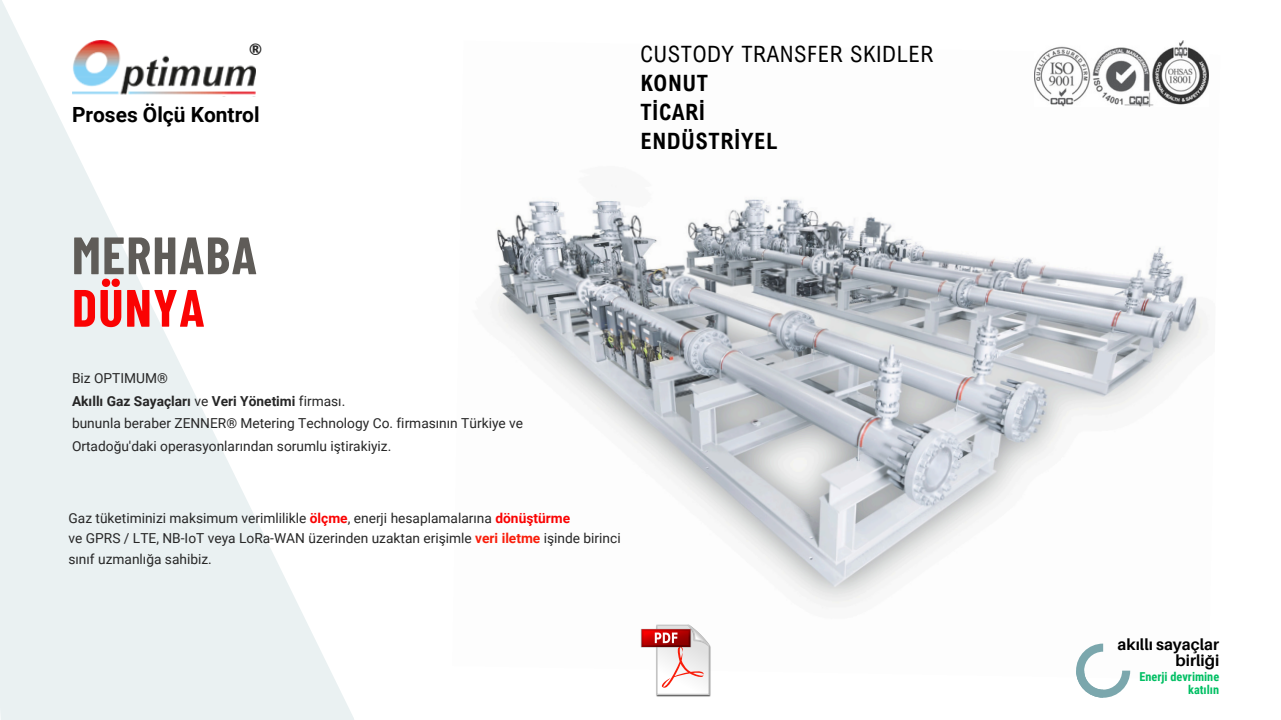
<style>
.page{position:relative;width:1281px;height:720px;background:#fff}
.page>*{position:absolute;margin:0;border:0;box-sizing:border-box;transform-origin:0 0}
.t1{font:700 52.5px/52.5px "Barlow Condensed";letter-spacing:.025em;color:#5f5c58}
.t2{font:22.5px "Arial Nova Cond";letter-spacing:.025em;color:#000}
.t3{font:700 22.5px/29px "Arial Nova Cond";letter-spacing:.025em;color:#000}
.t4{font:700 20.88px "Roboto";color:#000}
.t5{font:700 15.88px/15.1px "Aileron";color:#000;text-align:right}
.t6{font:800 15.75px "Lato";color:#282828}
.t7{font:13.75px/22.5px "Roboto";color:#262626}
.t8{font:700 12.25px/13.1px "Roboto Condensed";color:#00bf63;text-align:right}
.s1{color:#fa0303}
.s2{font-weight:700}
.s3{font-weight:700;color:#fa0303}
.s4{font-weight:700;color:#f91d0a}
</style>
<div class="page">
<img style="left:490px;top:106px;width:718px;height:568px">
<svg style="left:0;top:0;width:354px;height:720px;fill:#eaf1f2"></svg>
<img style="left:1034px;top:41px;width:175px;height:65px">
<svg style="left:1076px;top:644px;width:54px;height:54px"></svg>
<img style="left:72px;top:41px;width:184px;height:55px">
<img style="left:656px;top:696px;width:55px;height:1px">
<svg style="left:641px;top:624px;width:71px;height:72px"></svg>
<p class="t6" style="left:249px;top:40px;width:14px">®</p>
<h5 class="t4" style="left:72px;top:103px;width:189px">Proses Ölçü Kontrol</h5>
<h2 class="t2" style="left:640px;top:40px;width:294px">CUSTODY TRANSFER SKIDLER</h2>
<h2 class="t3" style="left:640px;top:68px;width:138px">KONUT<br>TİCARİ<br>ENDÜSTRİYEL</h2>
<p class="t1" style="left:72px;top:227px;width:186px">MERHABA<br><span class="s1">DÜNYA</span></p>
<h4 class="t7" style="left:72px;top:367px;width:452px">Biz OPTIMUM®<br><span class="s2">Akıllı Gaz Sayaçları</span> ve <span class="s2">Veri Yönetimi</span> firması.<br>bununla beraber ZENNER® Metering Technology Co. firmasının Türkiye ve Ortadoğu'daki operasyonlarından sorumlu iştirakiyiz.</h4>
<p class="t7" style="left:68px;top:508px;width:554px;line-height:20.6px">Gaz tüketiminizi maksimum verimlilikle <span class="s3">ölçme</span>, enerji hesaplamalarına <span class="s3">dönüştürme<br></span>ve GPRS / LTE, NB-IoT veya LoRa-WAN üzerinden uzaktan erişimle <span class="s4">veri iletme</span> işinde birinci sınıf uzmanlığa sahibiz.</p>
<h1 class="t5" style="left:1117px;top:637px;width:103px">akıllı sayaçlar birliği</h1>
<h5 class="t8" style="left:1139px;top:670px;width:81px">Enerji devrimine katılın</h5>
</div>
